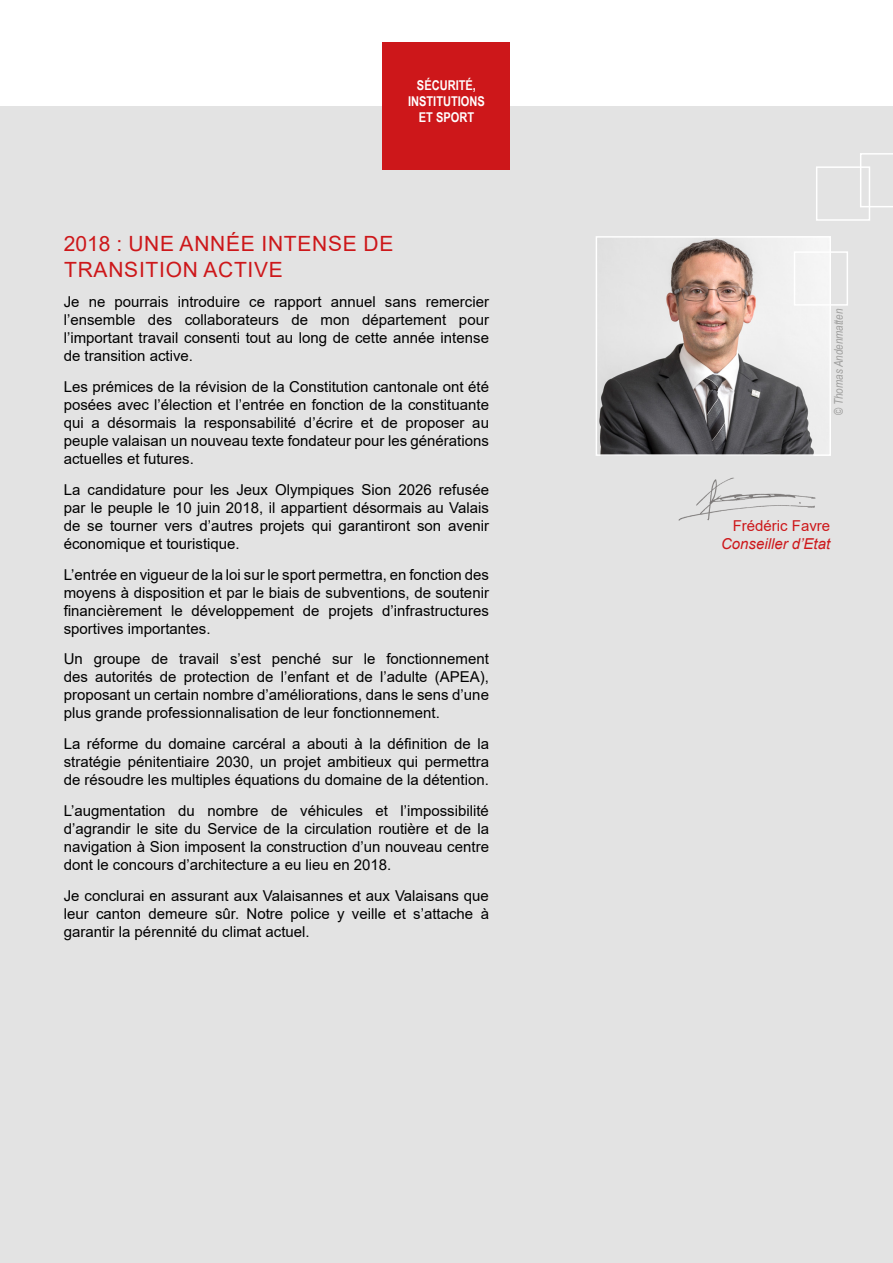
<style>
.page{position:relative;width:893px;height:1263px;background:#fff}
.page>*{position:absolute;margin:0;border:0;box-sizing:border-box;transform-origin:0 0}
.t1{font:21px/25.2px "Arial";letter-spacing:.035em;color:#cd171a}
.t2{font:15px/18px "Arial";color:#000;text-align:justify}
.t3{font:italic 15px "Arial";color:#cd171a}
.t4{font:15px "Arial";color:#cd171a}
.t5{font:700 13.5px/16.2px "Arial Narrow";color:#fff;text-align:center}
.t6{font:italic 12px "Arial Narrow";color:#9d9d9c}
</style>
<div class="page">
<div style="left:0;top:106px;width:893px;height:1157px;background:#e3e3e3"></div>
<div style="left:383px;top:43px;width:127px;height:127px;background:#cd171a"></div>
<img style="left:599px;top:239px;width:229px;height:214px">
<div style="left:596px;top:236px;width:235px;height:220px;border:2px solid #fff"></div>
<div style="left:794px;top:251px;width:54px;height:55px;border:2px solid #fff"></div>
<svg style="left:860px;top:153px;width:33px;height:54px"></svg>
<div style="left:816px;top:166px;width:54px;height:55px;border:2px solid #fff"></div>
<img style="left:631px;top:452px;width:200px;height:69px">
<p class="t5" style="left:408px;top:77px;width:78px">SÉCURITÉ,<br>INSTITUTIONS<br>ET SPORT</p>
<h1 class="t1" style="left:64px;top:231px;width:331px">2018 : UNE ANNÉE INTENSE DE<br>TRANSITION ACTIVE</h1>
<p class="t2" style="left:64px;top:293px;width:427px">Je ne pourrais introduire ce rapport annuel sans remercier l’ensemble des collaborateurs de mon département pour l’important travail consenti tout au long de cette année intense de transition active.</p>
<p class="t2" style="left:64px;top:378px;width:427px">Les prémices de la révision de la Constitution cantonale ont été posées avec l’élection et l’entrée en fonction de la constituante qui a désormais la responsabilité d’écrire et de proposer au peuple valaisan un nouveau texte fondateur pour les générations actuelles et futures.</p>
<p class="t2" style="left:64px;top:480px;width:427px">La candidature pour les Jeux Olympiques Sion 2026 refusée par le peuple le 10 juin 2018, il appartient désormais au Valais de se tourner vers d’autres projets qui garantiront son avenir économique et touristique.</p>
<p class="t2" style="left:64px;top:565px;width:427px">L’entrée en vigueur de la loi sur le sport permettra, en fonction des moyens à disposition et par le biais de subventions, de soutenir financièrement le développement de projets d’infrastructures sportives importantes.</p>
<p class="t2" style="left:64px;top:650px;width:427px">Un groupe de travail s’est penché sur le fonctionnement des autorités de protection de l’enfant et de l’adulte (APEA), proposant un certain nombre d’améliorations, dans le sens d’une plus grande professionnalisation de leur fonctionnement.</p>
<p class="t2" style="left:64px;top:735px;width:427px">La réforme du domaine carcéral a abouti à la définition de la stratégie pénitentiaire 2030, un projet ambitieux qui permettra de résoudre les multiples équations du domaine de la détention.</p>
<p class="t2" style="left:64px;top:801px;width:427px">L’augmentation du nombre de véhicules et l’impossibilité d’agrandir le site du Service de la circulation routière et de la navigation à Sion imposent la construction d’un nouveau centre dont le concours d’architecture a eu lieu en 2018.</p>
<p class="t2" style="left:64px;top:886px;width:427px">Je conclurai en assurant aux Valaisannes et aux Valaisans que leur canton demeure sûr. Notre police y veille et s’attache à garantir la pérennité du climat actuel.</p>
<p class="t6" style="left:830px;top:415px;width:107px;rotate:-90deg">© Thomas Andenmatten</p>
<p class="t4" style="left:733px;top:515px;width:99px">Frédéric Favre</p>
<p class="t3" style="left:721px;top:534px;width:111px">Conseiller d’Etat</p>
</div>
